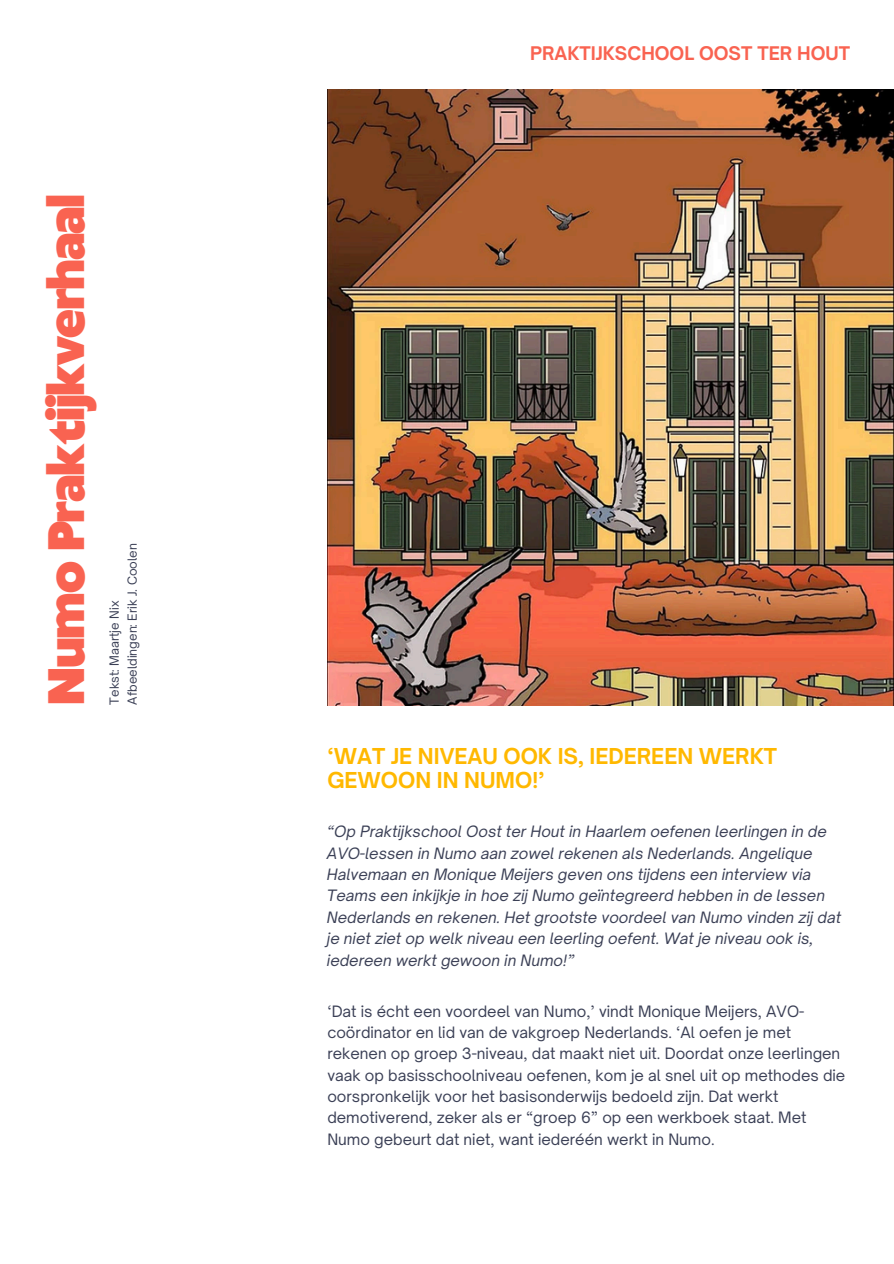
<style>
.page{position:relative;width:894px;height:1264px;background:#fff}
.page>*{position:absolute;margin:0;border:0;box-sizing:border-box;transform-origin:0 0}
.t1{font:900 48px "Klein Text";letter-spacing:-.03em;color:#f96351}
.t2{font:700 21px/24.8px "Open Sauce One";color:#ffb800}
.t3{font:700 18px "Open Sauce One";color:#f96351}
.t4{font:15px/21.3px "Open Sauce One";color:#3b4056}
.t5{font:italic 15px/21.3px "Open Sauce One";color:#3b4056}
.t6{font:12px "Open Sauce One";color:#3b4056}
</style>
<div class="page">
<img style="left:327px;top:89px;width:566px;height:616px">
<h1 class="t1" style="left:42px;top:704px;width:512px;rotate:-90deg">Numo Praktijkverhaal</h1>
<h4 class="t6" style="left:125px;top:704px;width:163px;rotate:-90deg">Afbeeldingen: Erik J. Coolen</h4>
<h4 class="t6" style="left:107px;top:704px;width:105px;rotate:-90deg">Tekst: Maartje Nix</h4>
<p class="t3" style="left:530px;top:42px;width:321px">PRAKTIJKSCHOOL OOST TER HOUT</p>
<h2 class="t2" style="left:327px;top:743px;width:451px">‘WAT JE NIVEAU OOK IS, IEDEREEN WERKT<br>GEWOON IN NUMO!’</h2>
<h3 class="t5" style="left:327px;top:820px;width:515px">“Op Praktijkschool Oost ter Hout in Haarlem oefenen leerlingen in de AVO-lessen in Numo aan zowel rekenen als Nederlands. Angelique Halvemaan en Monique Meijers geven ons tijdens een interview via Teams een inkijkje in hoe zij Numo geïntegreerd hebben in de lessen Nederlands en rekenen. Het grootste voordeel van Numo vinden zij dat je niet ziet op welk niveau een leerling oefent. Wat je niveau ook is, iedereen werkt gewoon in Numo!”</h3>
<p class="t4" style="left:327px;top:1000px;width:519px">‘Dat is écht een voordeel van Numo,’ vindt Monique Meijers, AVO&shy;coördinator en lid van de vakgroep Nederlands. ‘Al oefen je met rekenen op groep 3-niveau, dat maakt niet uit. Doordat onze leerlingen vaak op basisschoolniveau oefenen, kom je al snel uit op methodes die oorspronkelijk voor het basisonderwijs bedoeld zijn. Dat werkt demotiverend, zeker als er “groep 6” op een werkboek staat. Met Numo gebeurt dat niet, want iederéén werkt in Numo.</p>
</div>
